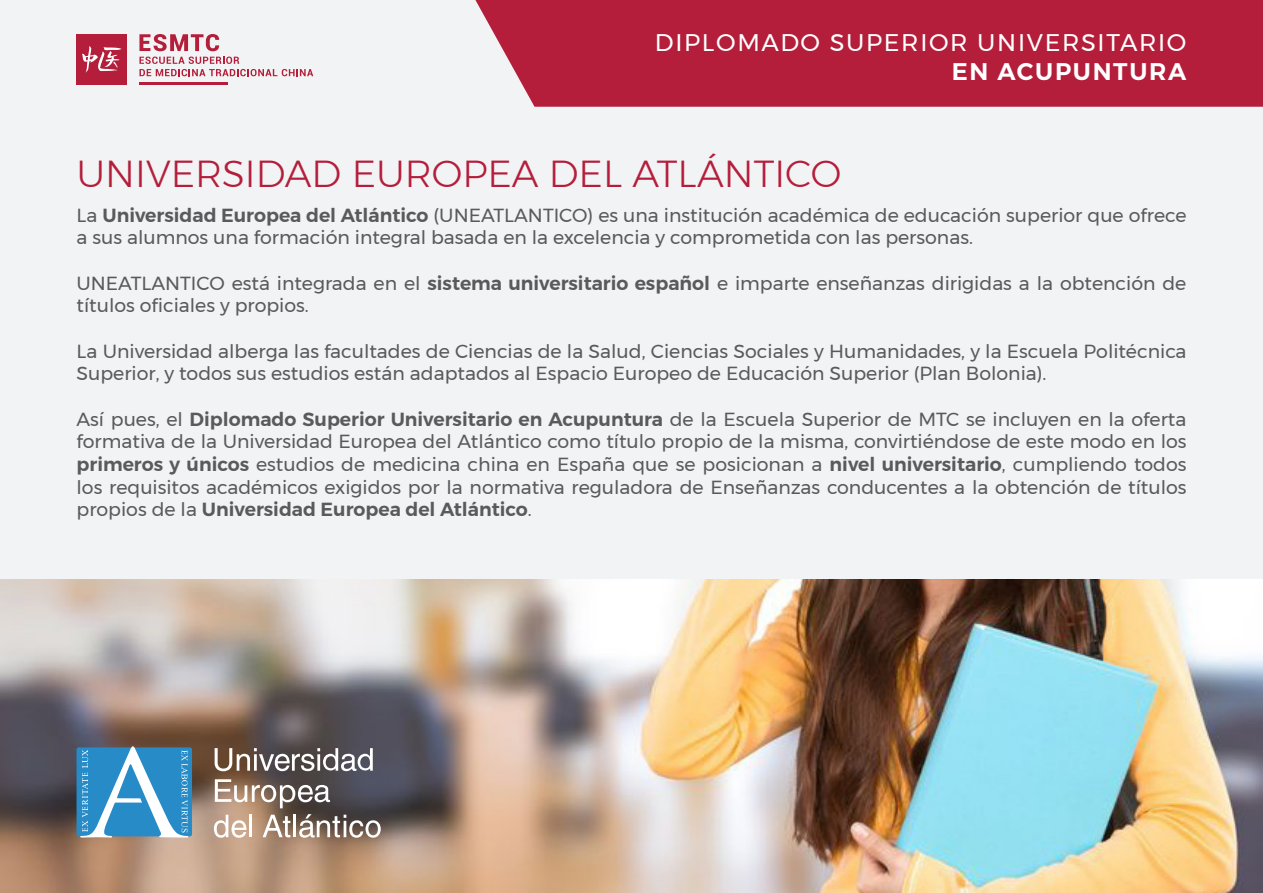
<style>
.page{position:relative;width:1263px;height:893px;background:#fff}
.page>*{position:absolute;margin:0;border:0;box-sizing:border-box;transform-origin:0 0}
.t1{font:300 37.5px "Montserrat";color:#b41e3b}
.t2{font:24px "Montserrat";letter-spacing:.07em;color:#fff}
.t3{font:600 24px "Montserrat";letter-spacing:.07em;color:#fff}
.t4{font:18.9px/22.6px "Montserrat";color:#585b5c}
.s1{font-weight:600}
</style>
<div class="page">
<div style="left:1px;top:0;width:1262px;height:579px;background:#f2f3f4"></div>
<svg style="left:0;top:0;width:1px;height:579px"></svg>
<div style="left:77px;top:34px;width:50px;height:51px;background:#b41e3b"></div>
<hr style="left:139px;top:82px;width:89px;height:3px;background:#b41e3b">
<svg style="left:82px;top:46px;width:39px;height:27px"></svg>
<svg style="left:139px;top:34px;width:80px;height:17px"></svg>
<svg style="left:139px;top:57px;width:174px;height:19px"></svg>
<div style="left:471px;top:0;width:792px;height:107px;background:#b41e3b"></div>
<img style="left:0;top:579px;width:1263px;height:314px">
<div style="left:77px;top:747px;width:115px;height:89px;background:#268bc7;border-radius:2px"></div>
<svg style="left:80px;top:742px;width:108px;height:95px"></svg>
<svg style="left:215px;top:748px;width:158px;height:23px"></svg>
<svg style="left:215px;top:779px;width:115px;height:29px"></svg>
<svg style="left:214px;top:815px;width:32px;height:23px"></svg>
<hr style="left:249px;top:815px;width:3px;height:22px;background:#fff">
<svg style="left:263px;top:815px;width:27px;height:22px"></svg>
<hr style="left:294px;top:815px;width:2px;height:22px;background:#fff">
<svg style="left:299px;top:814px;width:82px;height:24px"></svg>
<p class="t2" style="left:655px;top:24px;width:533px">DIPLOMADO SUPERIOR UNIVERSITARIO</p>
<p class="t3" style="left:952px;top:52px;width:236px">EN ACUPUNTURA</p>
<h1 class="t1" style="left:77px;top:145px;width:766px">UNIVERSIDAD EUROPEA DEL ATLÁNTICO</h1>
<p class="t4" style="left:77px;top:203px;width:1111px">La <span class="s1">Universidad Europea del Atlántico</span> (UNEATLANTICO) es una institución académica de educación superior que ofrece a sus alumnos una formación integral basada en la excelencia y comprometida con las personas.</p>
<p class="t4" style="left:77px;top:271px;width:1111px">UNEATLANTICO está integrada en el <span class="s1">sistema universitario español</span> e imparte enseñanzas dirigidas a la obtención de títulos oficiales y propios.</p>
<p class="t4" style="left:77px;top:339px;width:1111px">La Universidad alberga las facultades de Ciencias de la Salud, Ciencias Sociales y Humanidades, y la Escuela Politécnica<br>Superior, y todos sus estudios están adaptados al Espacio Europeo de Educación Superior (Plan Bolonia).</p>
<p class="t4" style="left:77px;top:407px;width:1111px;text-align:justify">Así pues, el <span class="s1">Diplomado Superior Universitario en Acupuntura</span> de la Escuela Superior de MTC se incluyen en la oferta formativa de la Universidad Europea del Atlántico como título propio de la misma, convirtiéndose de este modo en los <span class="s1">primeros y únicos</span> estudios de medicina china en España que se posicionan a <span class="s1">nivel universitario</span>, cumpliendo todos los requisitos académicos exigidos por la normativa reguladora de Enseñanzas conducentes a la obtención de títulos propios de la <span class="s1">Universidad Europea del Atlántico</span>.</p>
</div>
